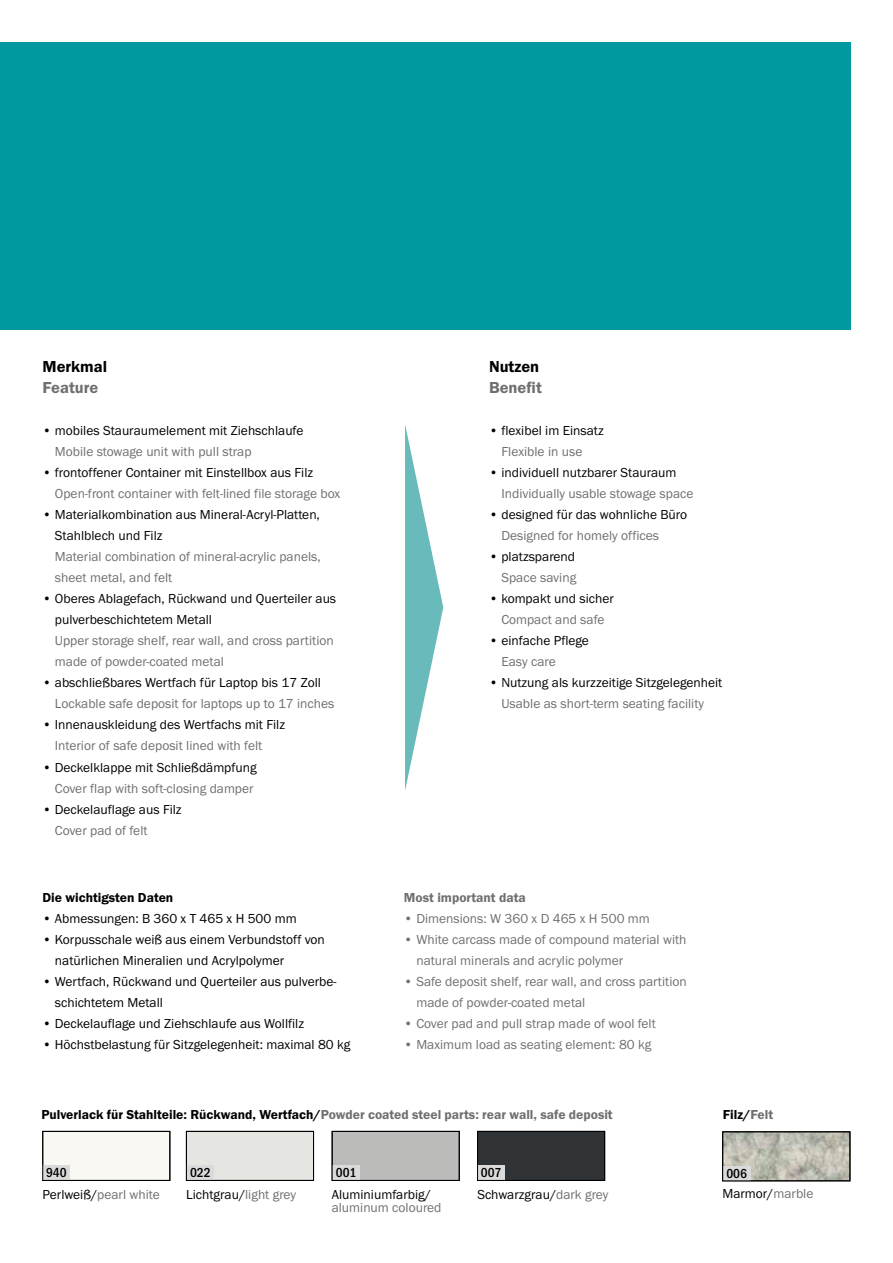
<style>
.page{position:relative;width:893px;height:1263px;background:#fff}
.page>*{position:absolute;margin:0;border:0;box-sizing:border-box;transform-origin:0 0}
.t1{font:600 16.5px "Franklin Goth EF";color:#6f6f6e}
.t2{font:600 16.5px "Franklin Goth EF";color:#000}
.t3{font:13.5px/21px "Franklin Goth EF";color:#000}
.t4{font:13.5px/21px "Franklin Goth EF";color:#6f6f6e}
.t5{font:600 13.5px "Franklin Goth EF";color:#6f6f6e}
.t6{font:600 13.5px "Franklin Goth EF";color:#000}
.t7{font:13.5px "Franklin Goth EF Med Con";color:#000}
.s1{color:#000}
.s2{color:#6f6f6e}
</style>
<div class="page">
<div style="left:0;top:43px;width:850px;height:287px;background:#0099a0"></div>
<div style="left:332px;top:1165px;width:28px;height:15px;background:#dadada"></div>
<div style="left:479px;top:1133px;width:124px;height:46px;background:#303336"></div>
<div style="left:477px;top:1165px;width:28px;height:15px;background:#dadada"></div>
<div style="left:43px;top:1165px;width:27px;height:15px;background:#dadada"></div>
<img style="left:724px;top:1133px;width:124px;height:46px">
<div style="left:723px;top:1165px;width:27px;height:15px;background:#dadada"></div>
<div style="left:187px;top:1165px;width:27px;height:15px;background:#dadada"></div>
<svg style="left:405px;top:424px;width:38px;height:367px"></svg>
<div style="left:477px;top:1131px;width:128px;height:50px;border:1px solid #000"></div>
<div style="left:43px;top:1131px;width:127px;height:50px;border:1px solid #000"></div>
<div style="left:186px;top:1131px;width:128px;height:50px;border:1px solid #000"></div>
<div style="left:332px;top:1131px;width:127px;height:50px;border:1px solid #000"></div>
<div style="left:722px;top:1131px;width:128px;height:50px;border:1px solid #000"></div>
<p class="t2" style="left:43px;top:357px;width:66px">Merkmal</p>
<p class="t1" style="left:43px;top:378px;width:57px">Feature</p>
<p class="t3" style="left:43px;top:421px;width:262px">• mobiles Stauraumelement mit Ziehschlaufe</p>
<p class="t4" style="left:55px;top:442px;width:198px">Mobile stowage unit with pull strap</p>
<p class="t3" style="left:43px;top:463px;width:272px">• frontoffener Container mit Einstellbox aus Filz</p>
<p class="t4" style="left:55px;top:484px;width:287px">Open-front container with felt-lined file storage box</p>
<p class="t3" style="left:55px;top:505px;width:267px;text-indent:-12px">• Materialkombination aus Mineral-Acryl-Platten,<br>Stahlblech und Filz</p>
<p class="t4" style="left:55px;top:547px;width:267px">Material combination of mineral-acrylic panels, sheet metal, and felt</p>
<p class="t3" style="left:55px;top:589px;width:283px;text-indent:-12px">• Oberes Ablagefach, Rückwand und Querteiler aus pulverbeschichtetem Metall</p>
<p class="t4" style="left:55px;top:631px;width:280px">Upper storage shelf, rear wall, and cross partition made of powder-coated metal</p>
<p class="t3" style="left:43px;top:673px;width:280px">• abschließbares Wertfach für Laptop bis 17 Zoll</p>
<p class="t4" style="left:55px;top:694px;width:281px">Lockable safe deposit for laptops up to 17 inches</p>
<p class="t3" style="left:43px;top:715px;width:244px">• Innenauskleidung des Wertfachs mit Filz</p>
<p class="t4" style="left:55px;top:736px;width:209px">Interior of safe deposit lined with felt</p>
<p class="t3" style="left:43px;top:757px;width:216px">• Deckelklappe mit Schließdämpfung</p>
<p class="t4" style="left:55px;top:778px;width:200px">Cover flap with soft-closing damper</p>
<p class="t3" style="left:43px;top:799px;width:141px">• Deckelauflage aus Filz</p>
<p class="t4" style="left:55px;top:820px;width:94px">Cover pad of felt</p>
<p class="t6" style="left:43px;top:890px;width:132px">Die wichtigsten Daten</p>
<p class="t3" style="left:43px;top:908px;width:256px">• Abmessungen: B 360 x T 465 x H 500 mm</p>
<p class="t3" style="left:55px;top:929px;width:272px;text-indent:-12px">• Korpusschale weiß aus einem Verbundstoff von natürlichen Mineralien und Acrylpolymer</p>
<p class="t3" style="left:55px;top:971px;width:283px;text-indent:-12px">• Wertfach, Rückwand und Querteiler aus pulverbe&shy;schichtetem Metall</p>
<p class="t3" style="left:43px;top:1013px;width:263px">• Deckelauflage und Ziehschlaufe aus Wollfilz</p>
<p class="t3" style="left:43px;top:1034px;width:310px">• Höchstbelastung für Sitzgelegenheit: maximal 80 kg</p>
<p class="t2" style="left:489px;top:357px;width:52px">Nutzen</p>
<p class="t1" style="left:489px;top:378px;width:54px">Benefit</p>
<p class="t3" style="left:489px;top:421px;width:116px">• flexibel im Einsatz</p>
<p class="t4" style="left:501px;top:442px;width:83px">Flexible in use</p>
<p class="t3" style="left:489px;top:463px;width:189px">• individuell nutzbarer Stauraum</p>
<p class="t4" style="left:501px;top:484px;width:194px">Individually usable stowage space</p>
<p class="t3" style="left:489px;top:505px;width:200px">• designed für das wohnliche Büro</p>
<p class="t4" style="left:501px;top:526px;width:159px">Designed for homely offices</p>
<p class="t3" style="left:489px;top:547px;width:88px">• platzsparend</p>
<p class="t4" style="left:501px;top:568px;width:76px">Space saving</p>
<p class="t3" style="left:489px;top:589px;width:126px">• kompakt und sicher</p>
<p class="t4" style="left:501px;top:610px;width:105px">Compact and safe</p>
<p class="t3" style="left:489px;top:631px;width:101px">• einfache Pflege</p>
<p class="t4" style="left:501px;top:652px;width:56px">Easy care</p>
<p class="t3" style="left:489px;top:673px;width:235px">• Nutzung als kurzzeitige Sitzgelegenheit</p>
<p class="t4" style="left:501px;top:694px;width:204px">Usable as short-term seating facility</p>
<p class="t5" style="left:404px;top:890px;width:123px">Most important data</p>
<p class="t4" style="left:404px;top:908px;width:247px">• Dimensions: W 360 x D 465 x H 500 mm</p>
<p class="t4" style="left:416px;top:929px;width:272px;text-indent:-12px">• White carcass made of compound material with natural minerals and acrylic polymer</p>
<p class="t4" style="left:416px;top:971px;width:272px;text-indent:-12px">• Safe deposit shelf, rear wall, and cross partition made of powder-coated metal</p>
<p class="t4" style="left:404px;top:1013px;width:253px">• Cover pad and pull strap made of wool felt</p>
<p class="t4" style="left:404px;top:1034px;width:249px">• Maximum load as seating element: 80 kg</p>
<p class="t5" style="left:41px;top:1107px;width:573px"><span class="s1">Pulverlack für Stahlteile: Rückwand, Wertfach/</span>Powder coated steel parts: rear wall, safe deposit</p>
<p class="t6" style="left:723px;top:1107px;width:52px">Filz/<span class="s2">Felt</span></p>
<p class="t7" style="left:190px;top:1165px;width:22px">022</p>
<p class="t7" style="left:46px;top:1165px;width:22px">940</p>
<p class="t7" style="left:481px;top:1165px;width:22px">007</p>
<p class="t7" style="left:336px;top:1165px;width:22px">001</p>
<p class="t7" style="left:726px;top:1165px;width:22px">006</p>
<p class="t4" style="left:43px;top:1184px;width:119px"><span class="s1">Perlweiß/</span>pearl white</p>
<p class="t3" style="left:186px;top:1184px;width:111px">Lichtgrau/<span class="s2">light grey</span></p>
<p class="t3" style="left:332px;top:1184px;width:101px">Aluminiumfarbig/</p>
<p class="t4" style="left:332px;top:1198px;width:111px">aluminum coloured</p>
<p class="t3" style="left:477px;top:1184px;width:132px">Schwarzgrau/<span class="s2">dark grey</span></p>
<p class="t3" style="left:722px;top:1183px;width:92px">Marmor/<span class="s2">marble</span></p>
</div>
